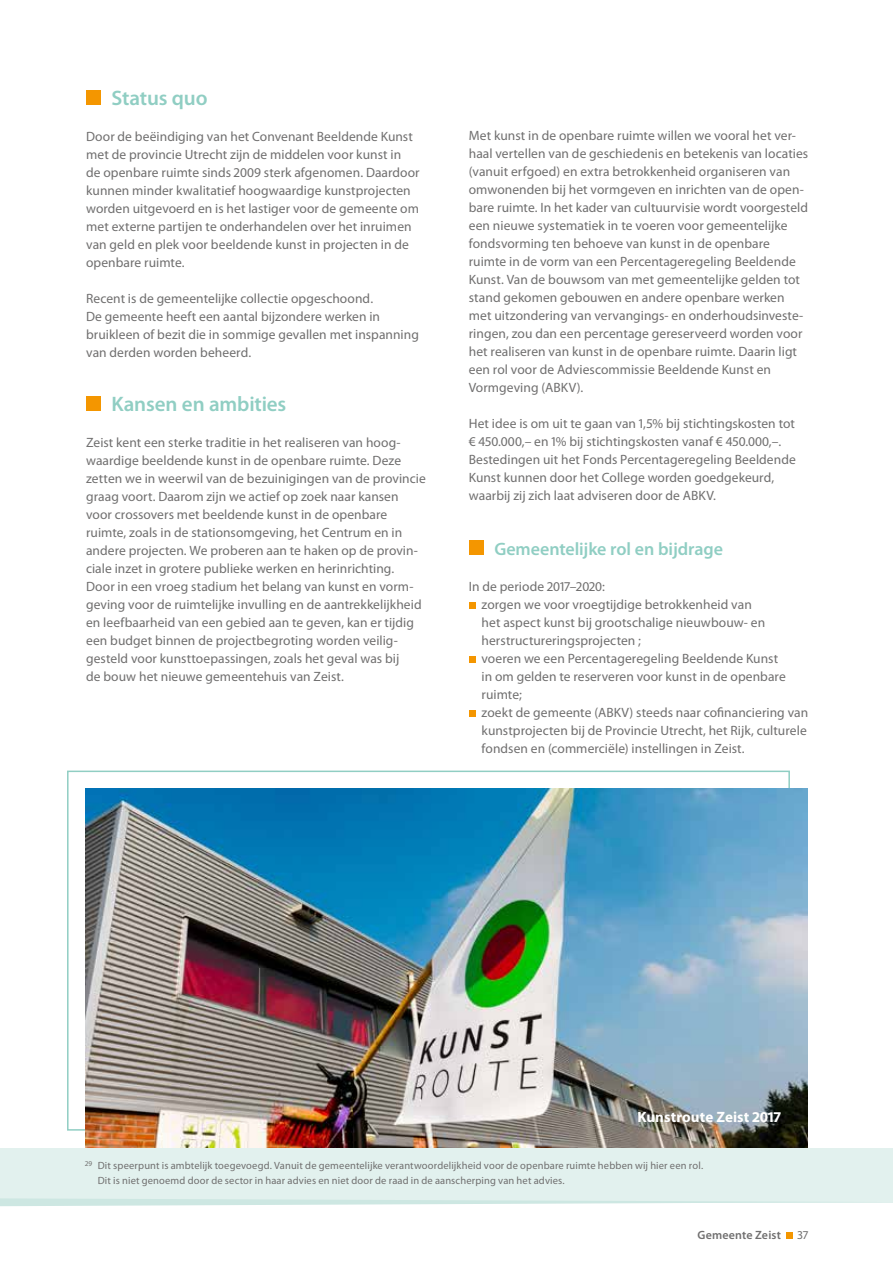
<style>
.page{position:relative;width:893px;height:1263px;background:#fff}
.page>*{position:absolute;margin:0;border:0;box-sizing:border-box;transform-origin:0 0}
.t1{font:600 21px "Myriad Pro";letter-spacing:-.005em;color:#90cec3}
.t2{font:600 18px "Myriad Pro";letter-spacing:-.005em;color:#90cec3}
.t3{font:700 15px "Myriad Pro";letter-spacing:.005em;color:#fff}
.t4{font:13.5px/18px "Myriad Pro";letter-spacing:.005em;color:#706f6f}
.t5{font:600 12px "Myriad Pro";letter-spacing:.015em;color:#706f6f}
.t6{font:12px "Myriad Pro";color:#706f6f}
.t7{font:10.5px/15px "Myriad Pro";letter-spacing:.015em;color:#706f6f}
</style>
<div class="page">
<div style="left:86px;top:90px;width:15px;height:14px;background:#f49600"></div>
<div style="left:86px;top:396px;width:15px;height:14px;background:#f49600"></div>
<div style="left:469px;top:540px;width:15px;height:14px;background:#f49600"></div>
<svg style="left:469px;top:602px;width:6px;height:6px"></svg>
<svg style="left:469px;top:656px;width:6px;height:6px"></svg>
<svg style="left:469px;top:710px;width:6px;height:6px"></svg>
<img style="left:85px;top:788px;width:723px;height:360px">
<div style="left:0;top:1149px;width:893px;height:54px;background:#e2f1ee"></div>
<svg style="left:786px;top:1232px;width:6px;height:6px"></svg>
<svg style="left:0;top:1198px;width:805px;height:9px"></svg>
<h1 class="t1" style="left:112px;top:86px;width:97px">Status quo</h1>
<p class="t4" style="left:86px;top:127px;width:335px">Door de beëindiging van het Convenant Beeldende Kunst met de provincie Utrecht zijn de middelen voor kunst in<br>de openbare ruimte sinds 2009 sterk afgenomen. Daardoor kunnen minder kwalitatief hoogwaardige kunstprojecten worden uitgevoerd en is het lastiger voor de gemeente om met externe partijen te onderhandelen over het inruimen van geld en plek voor beeldende kunst in projecten in de openbare ruimte.</p>
<p class="t4" style="left:86px;top:289px;width:334px">Recent is de gemeentelijke collectie opgeschoond.<br>De gemeente heeft een aantal bijzondere werken in bruikleen of bezit die in sommige gevallen met inspanning van derden worden beheerd.</p>
<h1 class="t1" style="left:112px;top:392px;width:176px">Kansen en ambities</h1>
<p class="t4" style="left:86px;top:433px;width:341px">Zeist kent een sterke traditie in het realiseren van hoog&shy;waardige beeldende kunst in de openbare ruimte. Deze zetten we in weerwil van de bezuinigingen van de provincie graag voort. Daarom zijn we actief op zoek naar kansen voor crossovers met beeldende kunst in de openbare ruimte, zoals in de stationsomgeving, het Centrum en in andere projecten. We proberen aan te haken op de provin&shy;ciale inzet in grotere publieke werken en herinrichting.<br>Door in een vroeg stadium het belang van kunst en vorm&shy;geving voor de ruimtelijke invulling en de aantrekkelijkheid en leefbaarheid van een gebied aan te geven, kan er tijdig een budget binnen de projectbegroting worden veilig&shy;gesteld voor kunsttoepassingen, zoals het geval was bij<br>de bouw het nieuwe gemeentehuis van Zeist.</p>
<p class="t4" style="left:469px;top:127px;width:341px">Met kunst in de openbare ruimte willen we vooral het ver&shy;haal vertellen van de geschiedenis en betekenis van locaties (vanuit erfgoed) en extra betrokkenheid organiseren van omwonenden bij het vormgeven en inrichten van de open&shy;bare ruimte. In het kader van cultuurvisie wordt voorgesteld een nieuwe systematiek in te voeren voor gemeentelijke fondsvorming ten behoeve van kunst in de openbare ruimte in de vorm van een Percentageregeling Beeldende Kunst. Van de bouwsom van met gemeentelijke gelden tot stand gekomen gebouwen en andere openbare werken met uitzondering van vervangings- en onderhoudsinveste&shy;ringen, zou dan een percentage gereserveerd worden voor het realiseren van kunst in de openbare ruimte. Daarin ligt een rol voor de Adviescommissie Beeldende Kunst en Vormgeving (ABKV).</p>
<p class="t4" style="left:469px;top:415px;width:329px">Het idee is om uit te gaan van 1,5% bij stichtingskosten tot € 450.000,– en 1% bij stichtingskosten vanaf € 450.000,–.<br>Bestedingen uit het Fonds Percentageregeling Beeldende Kunst kunnen door het College worden goedgekeurd, waarbij zij zich laat adviseren door de ABKV.</p>
<h2 class="t2" style="left:494px;top:538px;width:230px">Gemeentelijke rol en bijdrage</h2>
<p class="t4" style="left:482px;top:577px;width:328px;text-indent:-13px">In de periode 2017–2020:<br>zorgen we voor vroegtijdige betrokkenheid van<br>het aspect kunst bij grootschalige nieuwbouw- en herstructureringsprojecten ;<br>voeren we een Percentageregeling Beeldende Kunst<br>in om gelden te reserveren voor kunst in de openbare ruimte;<br>zoekt de gemeente (ABKV) steeds naar cofinanciering van kunstprojecten bij de Provincie Utrecht, het Rijk, culturele fondsen en (commerciële) instellingen in Zeist.</p>
<p class="t3" style="left:637px;top:1108px;width:145px">Kunstroute Zeist 2017</p>
<p class="t7" style="left:98px;top:1158px;width:607px;text-indent:-13px"><sup>29</sup> Dit speerpunt is ambtelijk toegevoegd. Vanuit de gemeentelijke verantwoordelijkheid voor de openbare ruimte hebben wij hier een rol.<br>Dit is niet genoemd door de sector in haar advies en niet door de raad in de aanscherping van het advies.</p>
<p class="t5" style="left:698px;top:1228px;width:85px">Gemeente Zeist</p>
<p class="t6" style="left:797px;top:1228px;width:12px">37</p>
</div>
